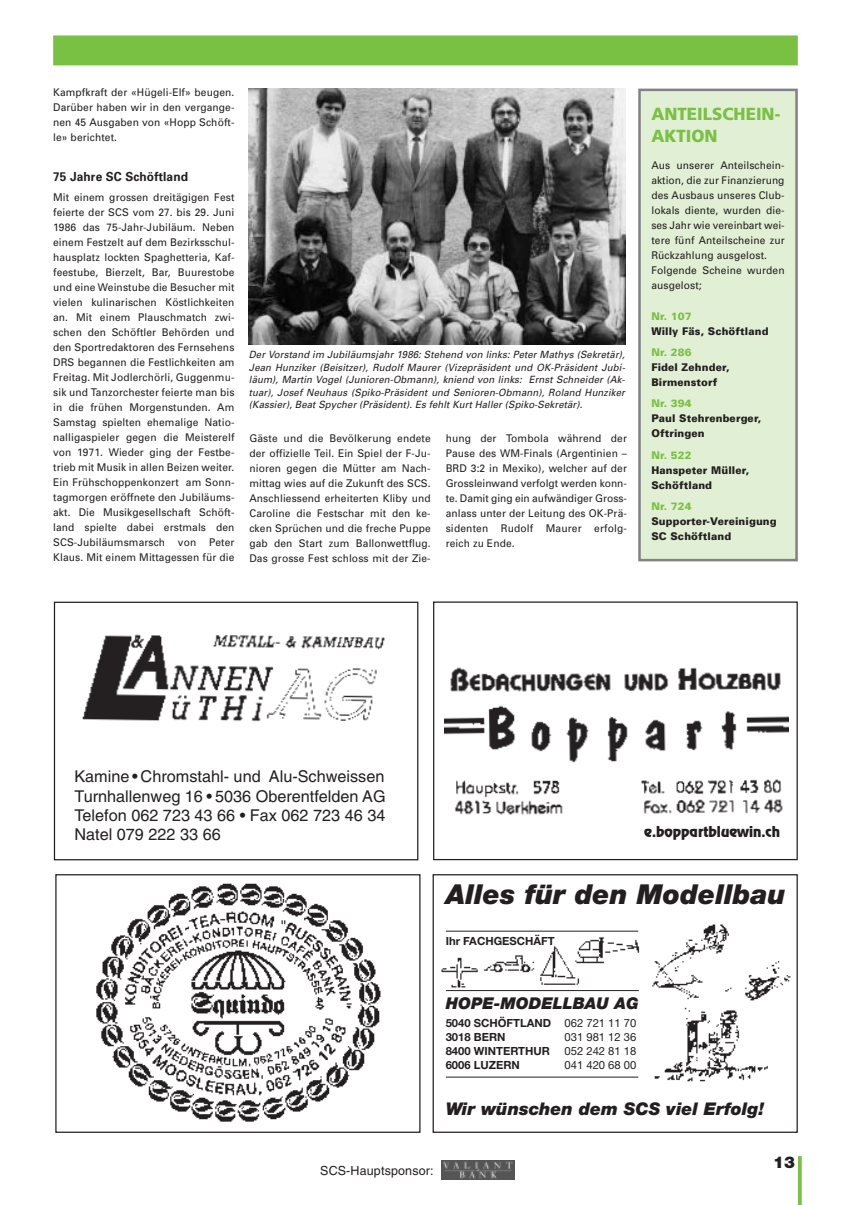
<style>
.page{position:relative;width:851px;height:1205px;background:#fff}
.page>*{position:absolute;margin:0;border:0;box-sizing:border-box;transform-origin:0 0}
.t1{font:italic 900 27.5px "Helvetica Neue";color:#231f20}
.t2{font:italic 900 17.5px "Helvetica Neue";color:#231f20}
.t3{font:900 17.5px/22.5px "Frutiger";color:#79c142;scale:.96 1}
.t4{font:16.25px/19.5px "Helvetica";color:#231f20;text-align:justify}
.t5{font:italic 900 16.25px "Helvetica Neue";color:#231f20}
.t6{font:900 16.25px "Helvetica Neue";color:#231f20}
.t7{font:13.5px "Revue";color:#231f20}
.t8{font:700 12.5px "Univers";letter-spacing:.01em;color:#231f20;scale:.95 1}
.t9{font:12.5px "Helvetica";letter-spacing:.01em;color:#231f20}
.t10{font:700 11.25px/14.1px "Helvetica Neue";color:#231f20}
.t11{font:11.25px "Helvetica Neue";color:#231f20}
.t12{font:10.62px/15px "Univers";letter-spacing:.01em;color:#231f20;text-align:justify;scale:.96 1}
.t13{font:900 10.62px/15px "Univers";letter-spacing:.015em;color:#231f20;scale:.96 1}
.t14{font:900 10.62px "Univers";letter-spacing:.015em;color:#79c142;scale:.96 1}
.t15{font:italic 10px/12.5px "Univers";letter-spacing:.01em;color:#231f20;text-align:justify;scale:.96 1}
.s1{font-weight:400}
</style>
<div class="page">
<svg style="left:798px;top:1156px;width:3px;height:49px"></svg>
<img style="left:441px;top:1160px;width:73px;height:19px">
<img style="left:652px;top:924px;width:139px;height:158px">
<div style="left:432px;top:874px;width:365px;height:259px;border:1px solid #231f20"></div>
<hr style="left:446px;top:1077px;width:192px;height:1px;background:#231f20">
<hr style="left:446px;top:931px;width:192px;height:1px;background:#231f20">
<hr style="left:446px;top:990px;width:192px;height:1px;background:#231f20">
<img style="left:441px;top:937px;width:199px;height:51px">
<div style="left:54px;top:602px;width:364px;height:258px;border:1px solid #231f20"></div>
<img style="left:82px;top:634px;width:303px;height:88px">
<div style="left:433px;top:601px;width:364px;height:259px;border:1px solid #231f20"></div>
<img style="left:444px;top:667px;width:345px;height:148px">
<img style="left:96px;top:883px;width:285px;height:239px">
<div style="left:55px;top:874px;width:365px;height:259px;border:1px solid #231f20"></div>
<div style="left:53px;top:35px;width:744px;height:30px;background:#79c142"></div>
<img style="left:249px;top:89px;width:376px;height:256px">
<div style="left:639px;top:90px;width:157px;height:470px;background:#e1efd4"></div>
<div style="left:638px;top:89px;width:159px;height:472px;border:2px solid #808285"></div>
<p class="t12" style="left:53px;top:86px;width:190px">Kampfkraft der «Hügeli-Elf» beugen.<br>Darüber haben wir in den vergange&shy;nen 45 Ausgaben von «Hopp Schöft&shy;le» berichtet.</p>
<p class="t8" style="left:53px;top:172px;width:143px">75 Jahre SC Schöftland</p>
<p class="t12" style="left:53px;top:191px;width:190px">Mit einem grossen dreitägigen Fest feierte der SCS vom 27. bis 29. Juni 1986 das 75-Jahr-Jubiläum. Neben einem Festzelt auf dem Bezirksschul&shy;hausplatz lockten Spaghetteria, Kaf&shy;feestube, Bierzelt, Bar, Buurestobe und eine Weinstube die Besucher mit vielen kulinarischen Köstlichkeiten an. Mit einem Plauschmatch zwi&shy;schen den Schöftler Behörden und den Sportredaktoren des Fernsehens DRS begannen die Festlichkeiten am Freitag. Mit Jodlerchörli, Guggenmu&shy;sik und Tanzorchester feierte man bis in die frühen Morgenstunden. Am Samstag spielten ehemalige Natio&shy;nalligaspieler gegen die Meisterelf von 1971. Wieder ging der Festbe&shy;trieb mit Musik in allen Beizen weiter.<br>Ein Frühschoppenkonzert am Sonn&shy;tagmorgen eröffnete den Jubiläums&shy;akt. Die Musikgesellschaft Schöft&shy;land spielte dabei erstmals den SCS-Jubiläumsmarsch von Peter Klaus. Mit einem Mittagessen für die</p>
<p class="t15" style="left:249px;top:349px;width:393px">Der Vorstand im Jubiläumsjahr 1986: Stehend von links: Peter Mathys (Sekretär), Jean Hunziker (Beisitzer), Rudolf Maurer (Vizepräsident und OK-Präsident Jubi&shy;läum), Martin Vogel (Junioren-Obmann), kniend von links: Ernst Schneider (Ak&shy;tuar), Josef Neuhaus (Spiko-Präsident und Senioren-Obmann), Roland Hunziker (Kassier), Beat Spycher (Präsident). Es fehlt Kurt Haller (Spiko-Sekretär).</p>
<p class="t12" style="left:249px;top:431px;width:190px">Gäste und die Bevölkerung endete der offizielle Teil. Ein Spiel der F-Ju&shy;nioren gegen die Mütter am Nach&shy;mittag wies auf die Zukunft des SCS.<br>Anschliessend erheiterten Kliby und Caroline die Festschar mit den ke&shy;cken Sprüchen und die freche Puppe gab den Start zum Ballonwettflug.<br>Das grosse Fest schloss mit der Zie-</p>
<p class="t12" style="left:445px;top:431px;width:190px">hung der Tombola während der Pause des WM-Finals (Argentinien – BRD 3:2 in Mexiko), welcher auf der Grossleinwand verfolgt werden konn&shy;te. Damit ging ein aufwändiger Gross&shy;anlass unter der Leitung des OK-Prä&shy;sidenten Rudolf Maurer erfolg&shy;reich zu Ende.</p>
<h2 class="t3" style="left:651px;top:104px;width:136px">ANTEILSCHEIN-<br>AKTION</h2>
<p class="t12" style="left:651px;top:158px;width:140px;text-align:left">Aus unserer Anteilschein&shy;aktion, die zur Finanzierung des Ausbaus unseres Club&shy;lokals diente, wurden die&shy;ses Jahr wie vereinbart wei&shy;tere fünf Anteilscheine zur<br>Rückzahlung ausgelost.<br>Folgende Scheine wurden ausgelost;</p>
<p class="t14" style="left:651px;top:312px;width:43px">Nr. 107</p>
<p class="t13" style="left:651px;top:325px;width:123px">Willy Fäs, Schöftland</p>
<p class="t14" style="left:651px;top:348px;width:43px">Nr. 286</p>
<p class="t13" style="left:651px;top:361px;width:83px">Fidel Zehnder,<br>Birmenstorf</p>
<p class="t14" style="left:651px;top:400px;width:43px">Nr. 394</p>
<p class="t13" style="left:651px;top:412px;width:116px">Paul Stehrenberger,<br>Oftringen</p>
<p class="t14" style="left:651px;top:451px;width:43px">Nr. 522</p>
<p class="t13" style="left:651px;top:463px;width:103px">Hanspeter Müller,<br>Schöftland</p>
<p class="t14" style="left:651px;top:502px;width:43px">Nr. 724</p>
<p class="t13" style="left:651px;top:515px;width:132px">Supporter-Vereinigung<br>SC Schöftland</p>
<h3 class="t4" style="left:74px;top:768px;width:313px">Kamine • Chromstahl- und Alu-Schweissen Turnhallenweg 16 • 5036 Oberentfelden AG Telefon 062 723 43 66 • Fax 062 723 46 34<br>Natel 079 222 33 66</h3>
<p class="t7" style="left:644px;top:824px;width:137px">e.boppart@bluewin.ch</p>
<h1 class="t1" style="left:445px;top:885px;width:341px">Alles für den Modellbau</h1>
<p class="t10" style="left:445px;top:935px;width:110px">Ihr FACHGESCHÄFT</p>
<h3 class="t5" style="left:445px;top:997px;width:194px">HOPE-MODELLBAU AG</h3>
<p class="t10" style="left:445px;top:1016px;width:192px">5040 SCHÖFTLAND <span class="s1">062 721 11 70<br></span>3018 BERN</p>
<p class="t11" style="left:564px;top:1033px;width:73px">031 981 12 36</p>
<p class="t10" style="left:445px;top:1045px;width:106px">8400 WINTERTHUR</p>
<p class="t11" style="left:564px;top:1047px;width:73px">052 242 81 18</p>
<p class="t10" style="left:445px;top:1059px;width:76px">6006 LUZERN</p>
<p class="t11" style="left:564px;top:1061px;width:73px">041 420 68 00</p>
<h2 class="t2" style="left:445px;top:1103px;width:320px">Wir wünschen dem SCS viel Erfolg!</h2>
<p class="t9" style="left:320px;top:1165px;width:115px">SCS-Hauptsponsor:</p>
<h3 class="t6" style="left:773px;top:1156px;width:23px">13</h3>
</div>
